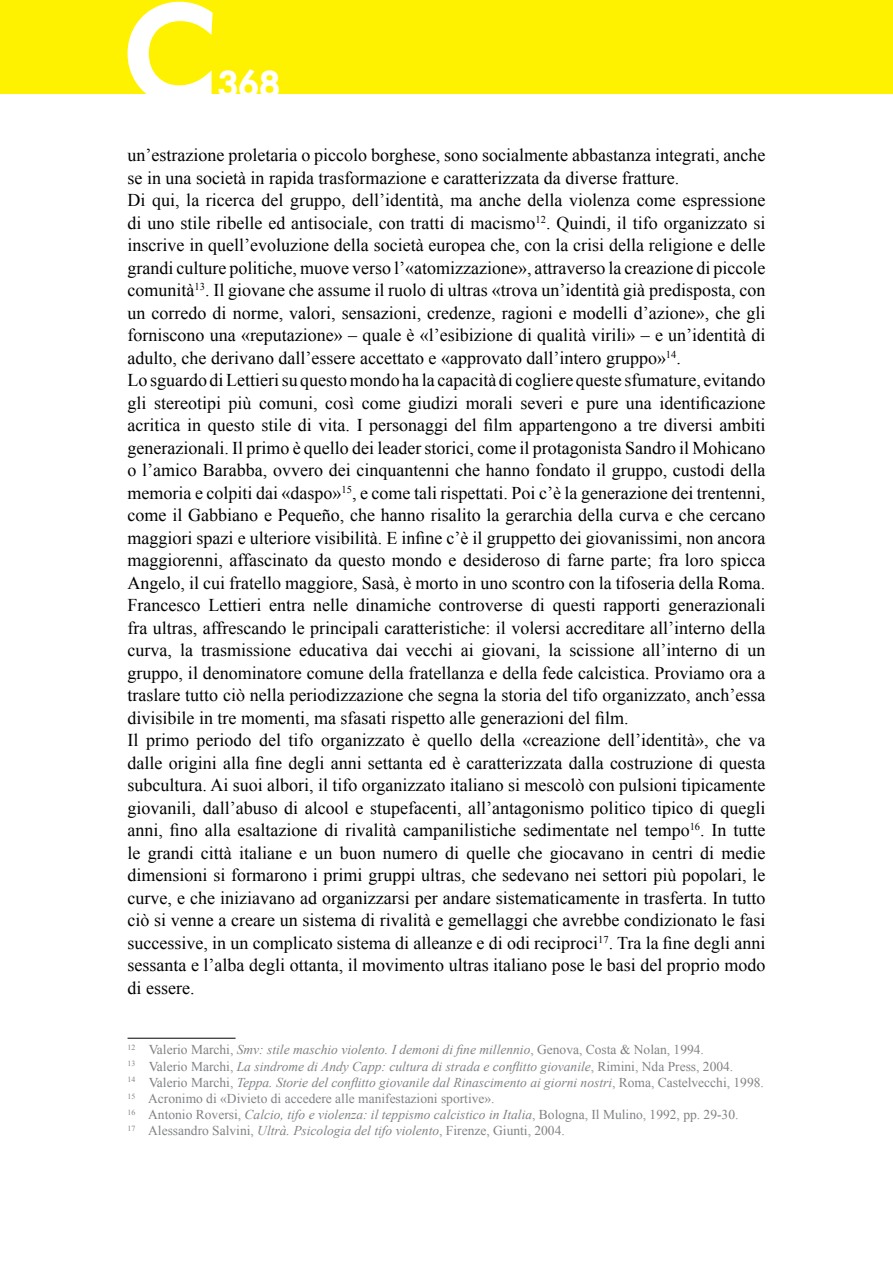
<style>
.page{position:relative;width:893px;height:1263px;background:#fff}
.page>*{position:absolute;margin:0;border:0;box-sizing:border-box;transform-origin:0 0}
.t1{font:36px "Motor Oil 1937 M54";color:#fff}
.t2{font:18px/22.5px "Times New Roman";color:#000}
.t3{font:13.5px/16.2px "Times New Roman";color:#808285}
.s1{font-style:italic}
</style>
<div class="page">
<div style="left:0;top:0;width:893px;height:94px;background:#fff200"></div>
<svg style="left:128px;top:2px;width:85px;height:92px"></svg>
<hr style="left:128px;top:1038px;width:108px;height:1px;background:#000">
<h1 class="t1" style="left:217px;top:68px;width:65px">368</h1>
<p class="t2" style="left:128px;top:144px;width:639px">un’estrazione proletaria o piccolo borghese, sono socialmente abbastanza integrati, anche se in una società in rapida trasformazione e caratterizzata da diverse fratture.<br>Di qui, la ricerca del gruppo, dell’identità, ma anche della violenza come espressione di uno stile ribelle ed antisociale, con tratti di macismo<sup>12</sup>. Quindi, il tifo organizzato si inscrive in quell’evoluzione della società europea che, con la crisi della religione e delle grandi culture politiche, muove verso l’«atomizzazione», attraverso la creazione di piccole comunità<sup>13</sup>. Il giovane che assume il ruolo di ultras «trova un’identità già predisposta, con un corredo di norme, valori, sensazioni, credenze, ragioni e modelli d’azione», che gli forniscono una «reputazione» – quale è «l’esibizione di qualità virili» – e un’identità di adulto, che derivano dall’essere accettato e «approvato dall’intero gruppo»<sup>14</sup>.<br>Lo sguardo di Lettieri su questo mondo ha la capacità di cogliere queste sfumature, evitando gli stereotipi più comuni, così come giudizi morali severi e pure una identificazione acritica in questo stile di vita. I personaggi del film appartengono a tre diversi ambiti generazionali. Il primo è quello dei leader storici, come il protagonista Sandro il Mohicano o l’amico Barabba, ovvero dei cinquantenni che hanno fondato il gruppo, custodi della memoria e colpiti dai «daspo»<sup>15</sup>, e come tali rispettati. Poi c’è la generazione dei trentenni, come il Gabbiano e Pequeño, che hanno risalito la gerarchia della curva e che cercano maggiori spazi e ulteriore visibilità. E infine c’è il gruppetto dei giovanissimi, non ancora maggiorenni, affascinato da questo mondo e desideroso di farne parte; fra loro spicca Angelo, il cui fratello maggiore, Sasà, è morto in uno scontro con la tifoseria della Roma.<br>Francesco Lettieri entra nelle dinamiche controverse di questi rapporti generazionali fra ultras, affrescando le principali caratteristiche: il volersi accreditare all’interno della curva, la trasmissione educativa dai vecchi ai giovani, la scissione all’interno di un gruppo, il denominatore comune della fratellanza e della fede calcistica. Proviamo ora a traslare tutto ciò nella periodizzazione che segna la storia del tifo organizzato, anch’essa divisibile in tre momenti, ma sfasati rispetto alle generazioni del film.<br>Il primo periodo del tifo organizzato è quello della «creazione dell’identità», che va dalle origini alla fine degli anni settanta ed è caratterizzata dalla costruzione di questa subcultura. Ai suoi albori, il tifo organizzato italiano si mescolò con pulsioni tipicamente giovanili, dall’abuso di alcool e stupefacenti, all’antagonismo politico tipico di quegli anni, fino alla esaltazione di rivalità campanilistiche sedimentate nel tempo<sup>16</sup>. In tutte le grandi città italiane e un buon numero di quelle che giocavano in centri di medie dimensioni si formarono i primi gruppi ultras, che sedevano nei settori più popolari, le curve, e che iniziavano ad organizzarsi per andare sistematicamente in trasferta. In tutto ciò si venne a creare un sistema di rivalità e gemellaggi che avrebbe condizionato le fasi successive, in un complicato sistema di alleanze e di odi reciproci<sup>17</sup>. Tra la fine degli anni sessanta e l’alba degli ottanta, il movimento ultras italiano pose le basi del proprio modo di essere.</p>
<p class="t3" style="left:128px;top:1042px;width:638px"><sup>12</sup> Valerio Marchi, <span class="s1">Smv: stile maschio violento. I demoni di fine millennio</span>, Genova, Costa &amp; Nolan, 1994.<br><sup>13</sup> Valerio Marchi, <span class="s1">La sindrome di Andy Capp: cultura di strada e conflitto giovanile</span>, Rimini, Nda Press, 2004.<br><sup>14</sup> Valerio Marchi, <span class="s1">Teppa. Storie del conflitto giovanile dal Rinascimento ai giorni nostri</span>, Roma, Castelvecchi, 1998.<br><sup>15</sup> Acronimo di «Divieto di accedere alle manifestazioni sportive».<br><sup>16</sup> Antonio Roversi, <span class="s1">Calcio, tifo e violenza: il teppismo calcistico in Italia</span>, Bologna, Il Mulino, 1992, pp. 29-30.<br><sup>17</sup> Alessandro Salvini, <span class="s1">Ultrà. Psicologia del tifo violento</span>, Firenze, Giunti, 2004.</p>
</div>
